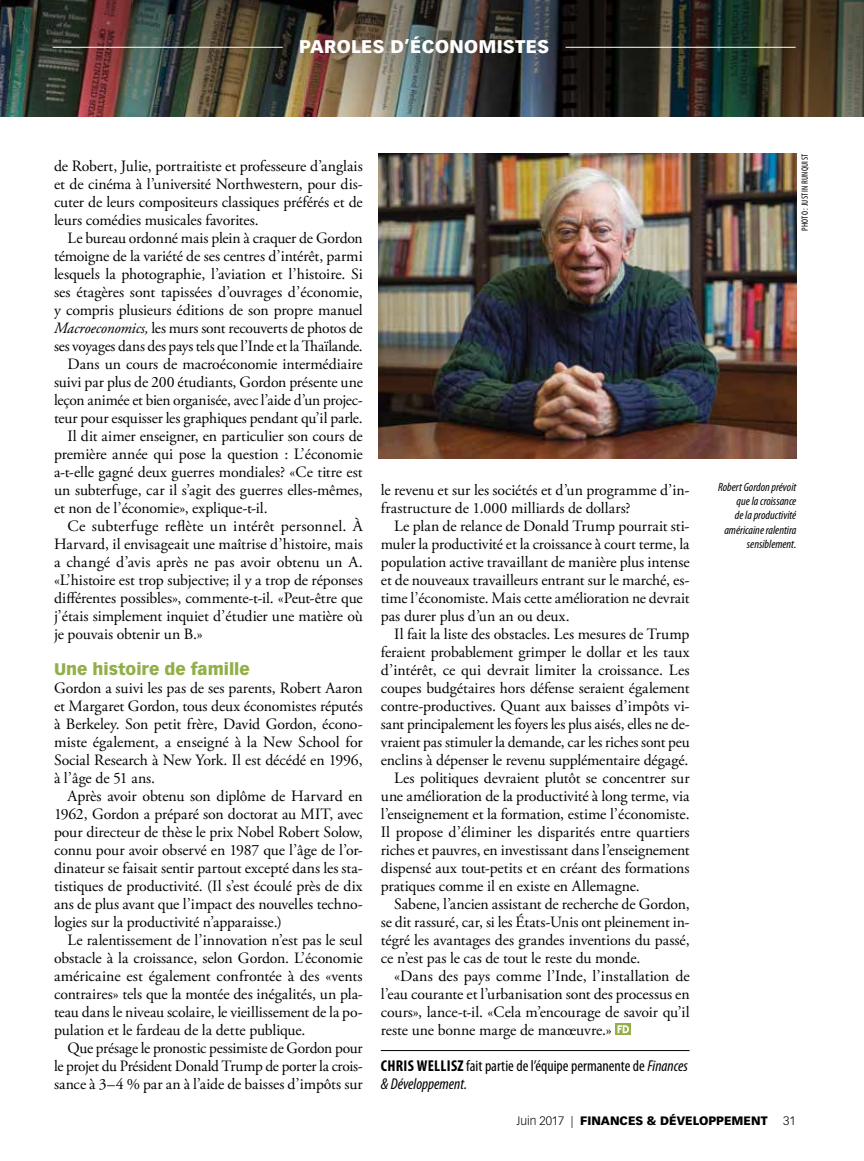
<style>
.page{position:relative;width:864px;height:1161px;background:#fff}
.page>*{position:absolute;margin:0;border:0;box-sizing:border-box;transform-origin:0 0}
.t1{font:900 18px "Vectora LT Std";letter-spacing:.02em;color:#fff}
.t2{font:900 16.5px "Vectora LT Std";color:#92af4a}
.t3{font:15.75px/18px "Adobe Garamond Pro";letter-spacing:-.005em;color:#000;text-align:justify}
.t4{font:condensed 15.75px/18px "Myriad Pro";color:#000}
.t5{font:italic condensed 12px/14.4px "Myriad Pro";color:#000;text-align:right}
.t6{font:900 12px "Vectora LT Std";color:#000}
.t7{font:300 12px "Vectora LT Std";color:#000}
.t8{font:condensed 9px "Myriad Pro";letter-spacing:.035em;color:#000}
.s1{font-style:italic}
.s2{font-weight:700}
.s3{font-weight:300}
</style>
<div class="page">
<hr style="left:381px;top:1050px;width:309px;height:1px;background:#000">
<svg style="left:616px;top:1024px;width:15px;height:11px"></svg>
<svg style="left:618px;top:1025px;width:11px;height:8px"></svg>
<img style="left:379px;top:154px;width:417px;height:305px">
<img style="left:0;top:0;width:864px;height:117px">
<hr style="left:53px;top:47px;width:230px;height:1px;background:#fff">
<hr style="left:566px;top:47px;width:230px;height:1px;background:#fff">
<p class="t1" style="left:299px;top:36px;width:252px">PAROLES D’ÉCONOMISTES</p>
<p class="t3" style="left:54px;top:158px;width:310px">de Robert, Julie, portraitiste et professeure d’anglais et de cinéma à l’université Northwestern, pour dis&shy;cuter de leurs compositeurs classiques préférés et de leurs comédies musicales favorites.</p>
<p class="t3" style="left:68px;top:230px;width:297px">Le bureau ordonné mais plein à craquer de Gordon</p>
<p class="t3" style="left:54px;top:248px;width:310px">témoigne de la variété de ses centres d’intérêt, parmi</p>
<p class="t3" style="left:54px;top:266px;width:310px">lesquels la photographie, l’aviation et l’histoire. Si</p>
<p class="t3" style="left:54px;top:284px;width:310px">ses étagères sont tapissées d’ouvrages d’économie,</p>
<p class="t3" style="left:54px;top:302px;width:310px">y compris plusieurs éditions de son propre manuel</p>
<p class="t3" style="left:54px;top:320px;width:310px"><span class="s1">Macroeconomics,</span> les murs sont recouverts de photos de</p>
<p class="t3" style="left:54px;top:338px;width:310px">ses voyages dans des pays tels que l’Inde et la Thaïlande.</p>
<p class="t3" style="left:68px;top:356px;width:297px">Dans un cours de macroéconomie intermédiaire</p>
<p class="t3" style="left:54px;top:374px;width:310px">suivi par plus de 200 étudiants, Gordon présente une</p>
<p class="t3" style="left:54px;top:392px;width:310px">leçon animée et bien organisée, avec l’aide d’un projec-</p>
<p class="t3" style="left:54px;top:410px;width:310px">teur pour esquisser les graphiques pendant qu’il parle.</p>
<p class="t3" style="left:68px;top:428px;width:297px">Il dit aimer enseigner, en particulier son cours de</p>
<p class="t3" style="left:54px;top:446px;width:310px">première année qui pose la question : L’économie</p>
<p class="t3" style="left:54px;top:464px;width:310px">a-t-elle gagné deux guerres mondiales? «Ce titre est</p>
<p class="t3" style="left:54px;top:482px;width:310px">un subterfuge, car il s’agit des guerres elles-mêmes,</p>
<p class="t3" style="left:54px;top:500px;width:215px">et non de l’économie», explique-t-il.</p>
<p class="t3" style="left:68px;top:518px;width:297px">Ce subterfuge reflète un intérêt personnel. À</p>
<p class="t3" style="left:54px;top:536px;width:310px">Harvard, il envisageait une maîtrise d’histoire, mais</p>
<p class="t3" style="left:54px;top:554px;width:310px">a changé d’avis après ne pas avoir obtenu un A.</p>
<p class="t3" style="left:54px;top:572px;width:310px">«L’histoire est trop subjective; il y a trop de réponses</p>
<p class="t3" style="left:54px;top:590px;width:310px">différentes possibles», commente-t-il. «Peut-être que</p>
<p class="t3" style="left:54px;top:608px;width:310px">j’étais simplement inquiet d’étudier une matière où</p>
<p class="t3" style="left:54px;top:626px;width:150px">je pouvais obtenir un B.»</p>
<p class="t2" style="left:54px;top:659px;width:197px">Une histoire de famille</p>
<p class="t3" style="left:54px;top:680px;width:310px">Gordon a suivi les pas de ses parents, Robert Aaron et Margaret Gordon, tous deux économistes réputés à Berkeley. Son petit frère, David Gordon, écono&shy;miste également, a enseigné à la New School for Social Research à New York. Il est décédé en 1996, à l’âge de 51 ans.</p>
<p class="t3" style="left:54px;top:788px;width:310px;text-indent:14px">Après avoir obtenu son diplôme de Harvard en 1962, Gordon a préparé son doctorat au MIT, avec pour directeur de thèse le prix Nobel Robert Solow, connu pour avoir observé en 1987 que l’âge de l’or&shy;dinateur se faisait sentir partout excepté dans les sta&shy;tistiques de productivité. (Il s’est écoulé près de dix ans de plus avant que l’impact des nouvelles techno&shy;logies sur la productivité n’apparaisse.)</p>
<p class="t3" style="left:54px;top:932px;width:310px;text-indent:13px">Le ralentissement de l’innovation n’est pas le seul obstacle à la croissance, selon Gordon. L’économie américaine est également confrontée à des «vents contraires» tels que la montée des inégalités, un pla&shy;teau dans le niveau scolaire, le vieillissement de la po&shy;pulation et le fardeau de la dette publique.</p>
<p class="t3" style="left:54px;top:1040px;width:310px;text-indent:14px">Que présage le pronostic pessimiste de Gordon pour le projet du Président Donald Trump de porter la crois&shy;sance à 3–4 % par an à l’aide de baisses d’impôts sur</p>
<p class="t3" style="left:381px;top:482px;width:310px">le revenu et sur les sociétés et d’un programme d’in&shy;frastructure de 1.000 milliards de dollars?</p>
<p class="t3" style="left:381px;top:518px;width:310px;text-indent:13px">Le plan de relance de Donald Trump pourrait sti&shy;muler la productivité et la croissance à court terme, la population active travaillant de manière plus intense et de nouveaux travailleurs entrant sur le marché, es&shy;time l’économiste. Mais cette amélioration ne devrait pas durer plus d’un an ou deux.</p>
<p class="t3" style="left:394px;top:626px;width:297px">Il fait la liste des obstacles. Les mesures de Trump</p>
<p class="t3" style="left:381px;top:644px;width:310px">feraient probablement grimper le dollar et les taux</p>
<p class="t3" style="left:381px;top:662px;width:310px">d’intérêt, ce qui devrait limiter la croissance. Les</p>
<p class="t3" style="left:381px;top:680px;width:310px">coupes budgétaires hors défense seraient également</p>
<p class="t3" style="left:381px;top:698px;width:310px">contre-productives. Quant aux baisses d’impôts vi-</p>
<p class="t3" style="left:381px;top:716px;width:310px">sant principalement les foyers les plus aisés, elles ne de-</p>
<p class="t3" style="left:381px;top:734px;width:310px">vraient pas stimuler la demande, car les riches sont peu</p>
<p class="t3" style="left:381px;top:752px;width:309px">enclins à dépenser le revenu supplémentaire dégagé.</p>
<p class="t3" style="left:394px;top:770px;width:297px">Les politiques devraient plutôt se concentrer sur</p>
<p class="t3" style="left:381px;top:788px;width:310px">une amélioration de la productivité à long terme, via</p>
<p class="t3" style="left:381px;top:806px;width:310px">l’enseignement et la formation, estime l’économiste.</p>
<p class="t3" style="left:381px;top:824px;width:310px">Il propose d’éliminer les disparités entre quartiers</p>
<p class="t3" style="left:381px;top:842px;width:310px">riches et pauvres, en investissant dans l’enseignement</p>
<p class="t3" style="left:381px;top:860px;width:310px">dispensé aux tout-petits et en créant des formations</p>
<p class="t3" style="left:381px;top:878px;width:261px">pratiques comme il en existe en Allemagne.</p>
<p class="t3" style="left:394px;top:896px;width:297px">Sabene, l’ancien assistant de recherche de Gordon,</p>
<p class="t3" style="left:381px;top:914px;width:310px">se dit rassuré, car, si les États-Unis ont pleinement in-</p>
<p class="t3" style="left:381px;top:932px;width:310px">tégré les avantages des grandes inventions du passé,</p>
<p class="t3" style="left:381px;top:950px;width:261px">ce n’est pas le cas de tout le reste du monde.</p>
<p class="t3" style="left:394px;top:968px;width:297px">«Dans des pays comme l’Inde, l’installation de</p>
<p class="t3" style="left:381px;top:986px;width:310px">l’eau courante et l’urbanisation sont des processus en</p>
<p class="t3" style="left:381px;top:1004px;width:310px">cours», lance-t-il. «Cela m’encourage de savoir qu’il</p>
<p class="t3" style="left:381px;top:1022px;width:233px">reste une bonne marge de manœuvre.»</p>
<p class="t4" style="left:381px;top:1057px;width:309px"><span class="s2">CHRIS WELLISZ</span> fait partie de l’équipe permanente de <span class="s1">Finances &amp; Développement.</span></p>
<p class="t8" style="left:800px;top:231px;width:79px;rotate:-90deg">PHOTO : JUSTIN RUNQUIST</p>
<p class="t5" style="left:718px;top:480px;width:80px">Robert Gordon prévoit que la croissance<br>de la productivité américaine ralentira sensiblement.</p>
<p class="t6" style="left:517px;top:1113px;width:253px"><span class="s3">Juin 2017 |</span> FINANCES &amp; DÉVELOPPEMENT</p>
<p class="t7" style="left:783px;top:1114px;width:14px">31</p>
</div>
